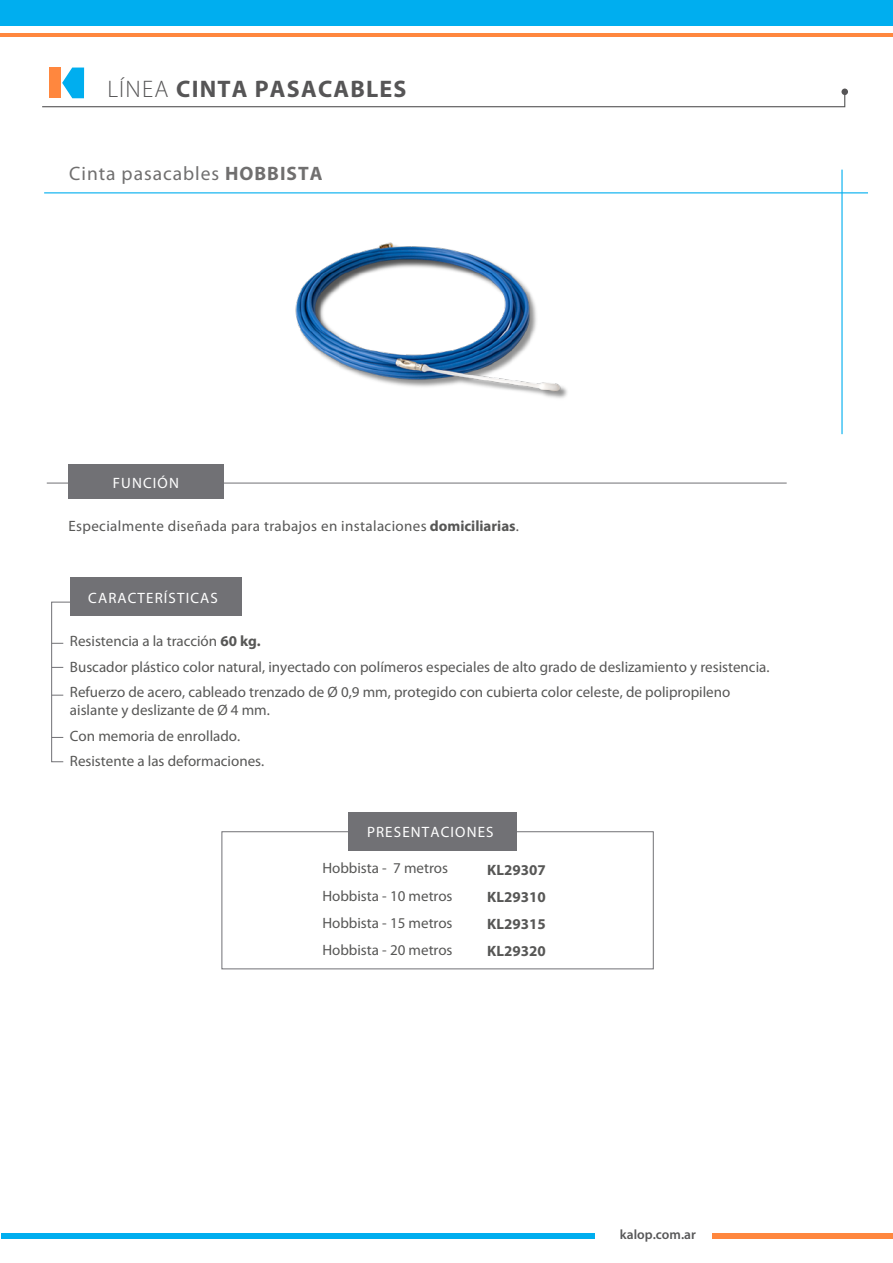
<style>
.page{position:relative;width:893px;height:1263px;background:#fff}
.page>*{position:absolute;margin:0;border:0;box-sizing:border-box;transform-origin:0 0}
.t1{font:700 24px "Myriad Pro";letter-spacing:.05em;color:#565556}
.t2{font:19.5px "Myriad Pro";letter-spacing:.05em;color:#706f6f}
.t3{font:15px/25.5px "Myriad Pro";color:#575756}
.t4{font:15px "Myriad Pro";letter-spacing:.025em;color:#575756}
.t5{font:15px "Myriad Pro";letter-spacing:.075em;color:#fff}
.t6{font:700 15px/27px "Myriad Pro";color:#575756;text-align:justify}
.t7{font:600 13.5px "Myriad Pro";color:#575758}
.s1{font-weight:300}
.s2{font-weight:700}
</style>
<div class="page">
<div style="left:222px;top:831px;width:432px;height:138px;border:1px solid #717175"></div>
<div style="left:349px;top:812px;width:168px;height:39px;background:#717175"></div>
<svg style="left:51px;top:601px;width:19px;height:161px"></svg>
<div style="left:70px;top:578px;width:171px;height:38px;background:#717175"></div>
<img style="left:295px;top:242px;width:272px;height:156px">
<hr style="left:44px;top:192px;width:824px;height:1px;background:#00aeef">
<hr style="left:841px;top:170px;width:2px;height:264px;background:#00aeef">
<hr style="left:47px;top:483px;width:740px;height:1px;background:#717175">
<div style="left:69px;top:464px;width:155px;height:35px;background:#717175"></div>
<div style="left:49px;top:67px;width:12px;height:31px;background:#ff873e"></div>
<div style="left:0;top:0;width:893px;height:26px;background:#00aeef"></div>
<hr style="left:0;top:33px;width:893px;height:4px;background:#ff873e">
<svg style="left:42px;top:68px;width:804px;height:40px"></svg>
<div style="left:841px;top:89px;width:7px;height:6px;background:#565556;border-radius:50%"></div>
<div style="left:1px;top:1233px;width:593px;height:6px;background:#00aeef"></div>
<div style="left:713px;top:1233px;width:180px;height:6px;background:#ff873e"></div>
<h1 class="t1" style="left:107px;top:75px;width:301px"><span class="s1">LÍNEA</span> CINTA PASACABLES</h1>
<h2 class="t2" style="left:69px;top:162px;width:255px">Cinta pasacables <span class="s2">HOBBISTA</span></h2>
<p class="t5" style="left:113px;top:475px;width:68px">FUNCIÓN</p>
<p class="t4" style="left:68px;top:517px;width:452px">Especialmente diseñada para trabajos en instalaciones <span class="s2">domiciliarias</span>.</p>
<p class="t5" style="left:88px;top:590px;width:131px">CARACTERÍSTICAS</p>
<p class="t3" style="left:70px;top:629px;width:701px">Resistencia a la tracción <span class="s2">60 kg.<br></span>Buscador plástico color natural, inyectado con polímeros especiales de alto grado de deslizamiento y resistencia.<br>Refuerzo de acero, cableado trenzado de Ø 0,9 mm, protegido con cubierta color celeste, de polipropileno</p>
<p class="t3" style="left:70px;top:698px;width:201px">aislante y deslizante de Ø 4 mm.<br>Con memoria de enrollado.<br>Resistente a las deformaciones.</p>
<p class="t5" style="left:367px;top:824px;width:128px">PRESENTACIONES</p>
<p class="t3" style="left:322px;top:855px;width:132px;line-height:27px">Hobbista - 7 metros<br>Hobbista - 10 metros<br>Hobbista - 15 metros<br>Hobbista - 20 metros</p>
<p class="t6" style="left:487px;top:856px;width:60px">KL29307<br>KL29310<br>KL29315<br>KL29320</p>
<p class="t7" style="left:620px;top:1227px;width:77px">kalop.com.ar</p>
</div>
